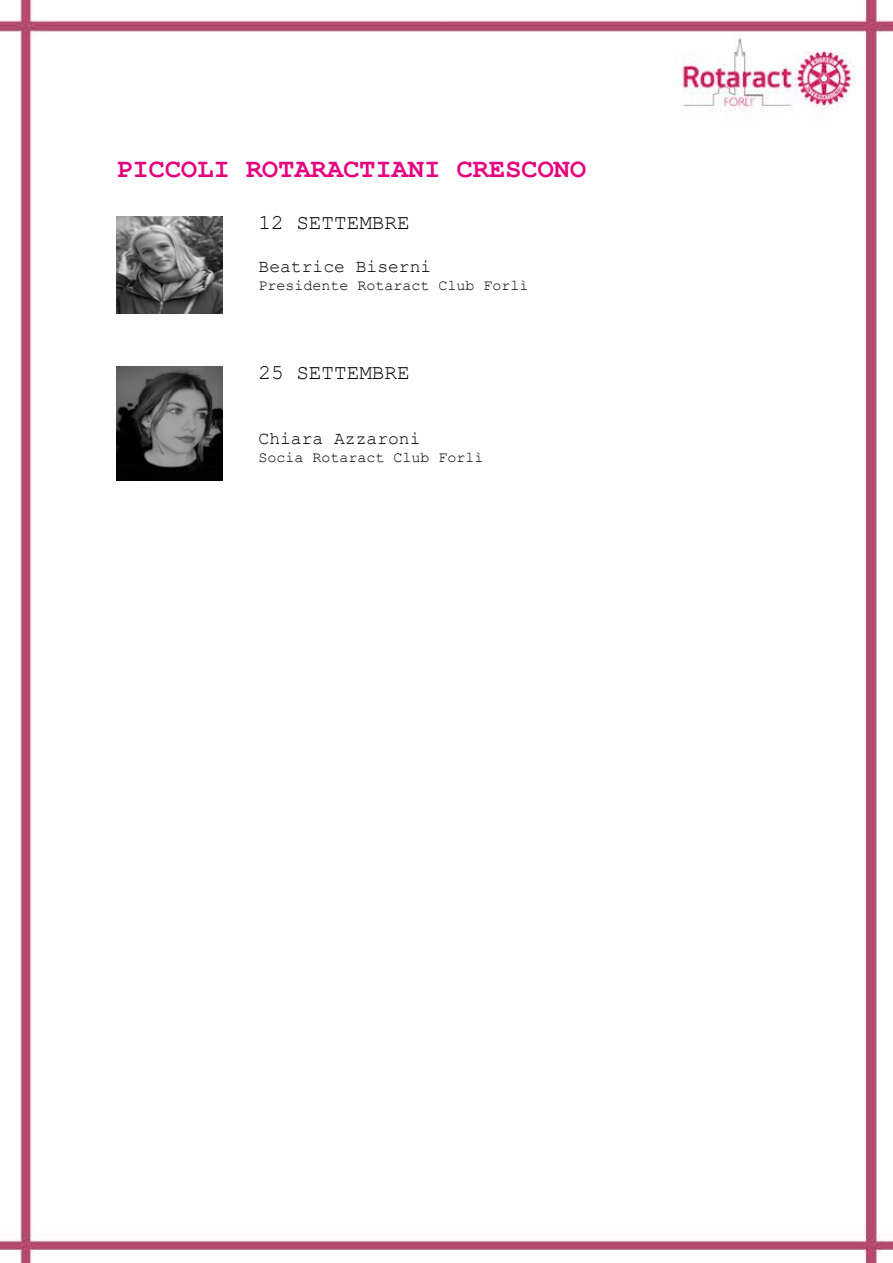
<style>
.page{position:relative;width:893px;height:1263px;background:#fff}
.page>*{position:absolute;margin:0;border:0;box-sizing:border-box;transform-origin:0 0}
.t1{font:700 27px "Courier New";color:#e6007d}
.t2{font:21px "Courier New";color:#000}
.t3{font:18px "Courier New";color:#000}
.t4{font:15px "Courier New";color:#000}
</style>
<div class="page">
<img style="left:0;top:0;width:893px;height:1263px">
<img style="left:117px;top:216px;width:105px;height:98px">
<img style="left:117px;top:366px;width:105px;height:114px">
<h1 class="t1" style="left:117px;top:151px;width:472px">PICCOLI ROTARACTIANI CRESCONO</h1>
<h2 class="t2" style="left:259px;top:209px;width:153px">12 SETTEMBRE</h2>
<p class="t3" style="left:259px;top:255px;width:174px">Beatrice Biserni</p>
<p class="t4" style="left:259px;top:276px;width:272px">Presidente Rotaract Club Forlì</p>
<h2 class="t2" style="left:259px;top:360px;width:153px">25 SETTEMBRE</h2>
<p class="t3" style="left:259px;top:427px;width:163px">Chiara Azzaroni</p>
<p class="t4" style="left:259px;top:448px;width:227px">Socia Rotaract Club Forlì</p>
</div>
